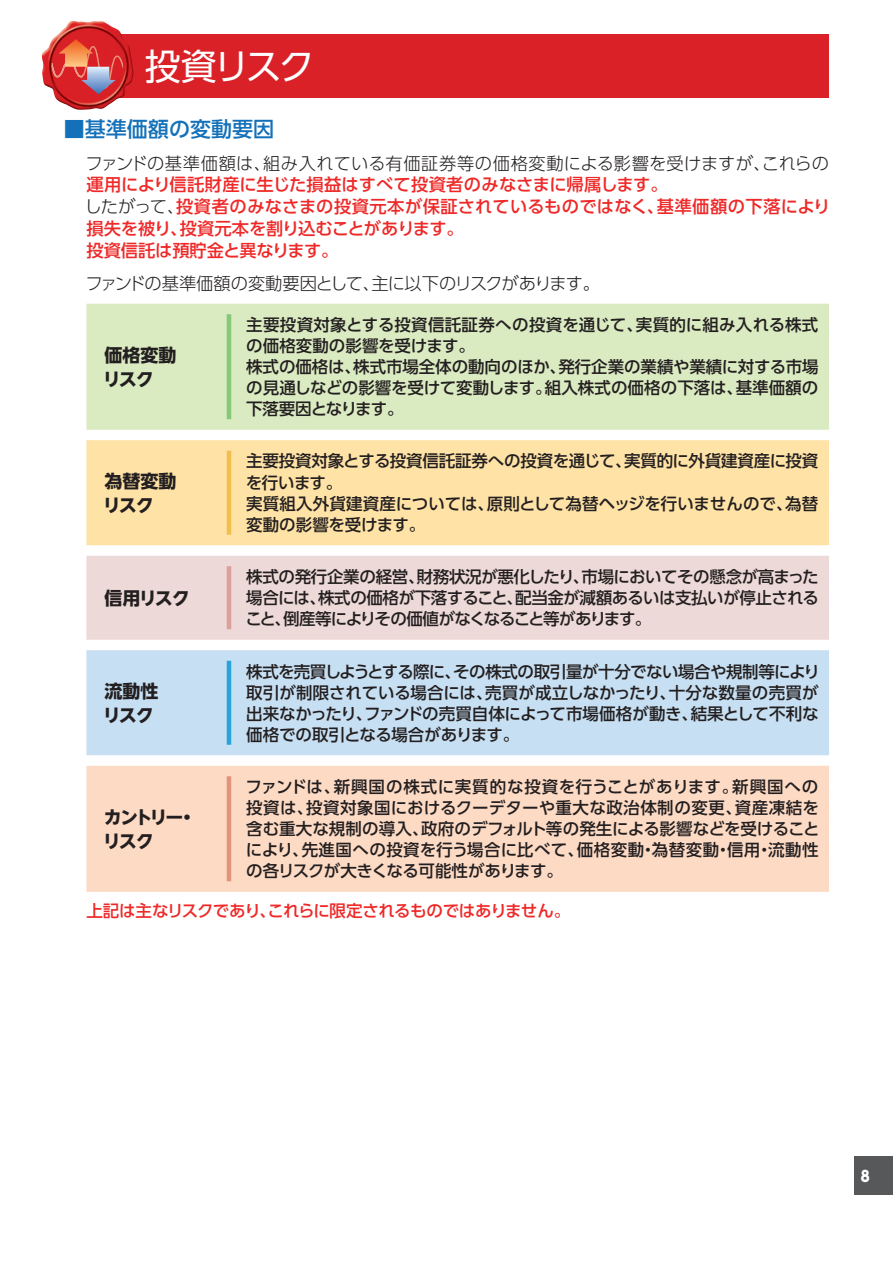
<style>
.page{position:relative;width:893px;height:1263px;background:#fff}
.page>*{position:absolute;margin:0;border:0;box-sizing:border-box;transform-origin:0 0}
.t1{font:36px "UD Shin Go Pro";letter-spacing:-.085em;color:#fff}
.t2{font:500 21px "UD Shin Go Pro";color:#1471b9}
.t3{font:700 18px/24px "UD Shin Go NT Pro";letter-spacing:-.07em;color:#231f20}
.t4{font:700 18px/24px "UD Shin Go NT Pro";letter-spacing:-.11em;color:#231f20}
.t5{font:500 17.25px/21.8px "UD Shin Go Pro";color:#ee2928}
.t6{font:300 17.25px "UD Shin Go Pro";letter-spacing:.02em;color:#231f20}
.t7{font:300 17.25px "UD Shin Go Pro";letter-spacing:-.045em;color:#231f20}
.t8{font:500 16.5px/21px "UD Shin Go Pro";letter-spacing:-.01em;color:#231f20;text-align:justify}
.t9{font:500 16.5px "UD Shin Go Pro";letter-spacing:-.03em;color:#ee2928}
.t10{font:800 15px "UD Shin Go Pro";color:#fff;scale:.9 1}
.s1{font-weight:300;color:#231f20}
</style>
<div class="page">
<div style="left:855px;top:1157px;width:38px;height:38px;background:#57585a"></div>
<div style="left:86px;top:304px;width:743px;height:126px;background:#daeac1"></div>
<div style="left:86px;top:440px;width:743px;height:105px;background:#ffe2a5"></div>
<div style="left:86px;top:556px;width:743px;height:84px;background:#edd9d7"></div>
<div style="left:86px;top:650px;width:743px;height:105px;background:#c7dff2"></div>
<div style="left:86px;top:766px;width:743px;height:126px;background:#fddac4"></div>
<hr style="left:227px;top:314px;width:4px;height:105px;background:#85c878">
<hr style="left:227px;top:451px;width:4px;height:84px;background:#f0bf4e">
<hr style="left:227px;top:566px;width:4px;height:63px;background:#db9f9c">
<hr style="left:227px;top:661px;width:4px;height:84px;background:#2aa2db">
<hr style="left:227px;top:776px;width:4px;height:105px;background:#e2947b">
<hr style="left:825px;top:34px;width:4px;height:64px;background:#da2128">
<div style="left:83px;top:34px;width:740px;height:64px;background:#da2128"></div>
<img style="left:42px;top:21px;width:29px;height:79px">
<img style="left:52px;top:46px;width:71px;height:43px">
<svg style="left:59px;top:39px;width:57px;height:55px"></svg>
<h1 class="t1" style="left:145px;top:37px;width:171px">投資リスク</h1>
<p class="t2" style="left:64px;top:112px;width:212px">■基準価額の変動要因</p>
<p class="t6" style="left:86px;top:149px;width:745px">ファンドの基準価額は、組み入れている有価証券等の価格変動による影響を受けますが、これらの</p>
<p class="t5" style="left:85px;top:173px;width:747px">運用により信託財産に生じた損益はすべて投資者のみなさまに帰属します。<br><span class="s1">したがって、</span>投資者のみなさまの投資元本が保証されているものではなく、基準価額の下落により損失を被り、投資元本を割り込むことがあります。<br>投資信託は預貯金と異なります。</p>
<p class="t7" style="left:86px;top:270px;width:516px">ファンドの基準価額の変動要因として、主に以下のリスクがあります。</p>
<p class="t3" style="left:103px;top:342px;width:75px">価格変動リスク</p>
<p class="t3" style="left:103px;top:468px;width:75px">為替変動リスク</p>
<p class="t3" style="left:104px;top:585px;width:87px">信用リスク</p>
<p class="t3" style="left:103px;top:678px;width:57px">流動性リスク</p>
<p class="t8" style="left:246px;top:314px;width:574px;text-align:left">主要投資対象とする投資信託証券への投資を通じて、実質的に組み入れる株式の価格変動の影響を受けます。<br>株式の価格は、株式市場全体の動向のほか、発行企業の業績や業績に対する市場の見通しなどの影響を受けて変動します。組入株式の価格の下落は、基準価額の下落要因となります。</p>
<p class="t8" style="left:246px;top:450px;width:574px;text-align:left">主要投資対象とする投資信託証券への投資を通じて、実質的に外貨建資産に投資を行います。<br>実質組入外貨建資産については、原則として為替ヘッジを行いませんので、為替変動の影響を受けます。</p>
<p class="t8" style="left:245px;top:566px;width:575px">株式の発行企業の経営、財務状況が悪化したり、市場においてその懸念が高まった場合には、株式の価格が下落すること、配当金が減額あるいは支払いが停止されること、倒産等によりその価値がなくなること等があります。</p>
<p class="t8" style="left:246px;top:660px;width:575px">株式を売買しようとする際に、その株式の取引量が十分でない場合や規制等により取引が制限されている場合には、売買が成立しなかったり、十分な数量の売買が出来なかったり、ファンドの売買自体によって市場価格が動き、結果として不利な価格での取引となる場合があります。</p>
<p class="t8" style="left:246px;top:776px;width:575px">ファンドは、新興国の株式に実質的な投資を行うことがあります。新興国への投資は、投資対象国におけるクーデターや重大な政治体制の変更、資産凍結を含む重大な規制の導入、政府のデフォルト等の発生による影響などを受けることにより、先進国への投資を行う場合に比べて、価格変動・為替変動・信用・流動性の各リスクが大きくなる可能性があります。</p>
<p class="t9" style="left:86px;top:897px;width:485px">上記は主なリスクであり、これらに限定されるものではありません。</p>
<p class="t4" style="left:103px;top:804px;width:95px">カントリー・リスク</p>
<p class="t10" style="left:861px;top:1163px;width:11px">8</p>
</div>
